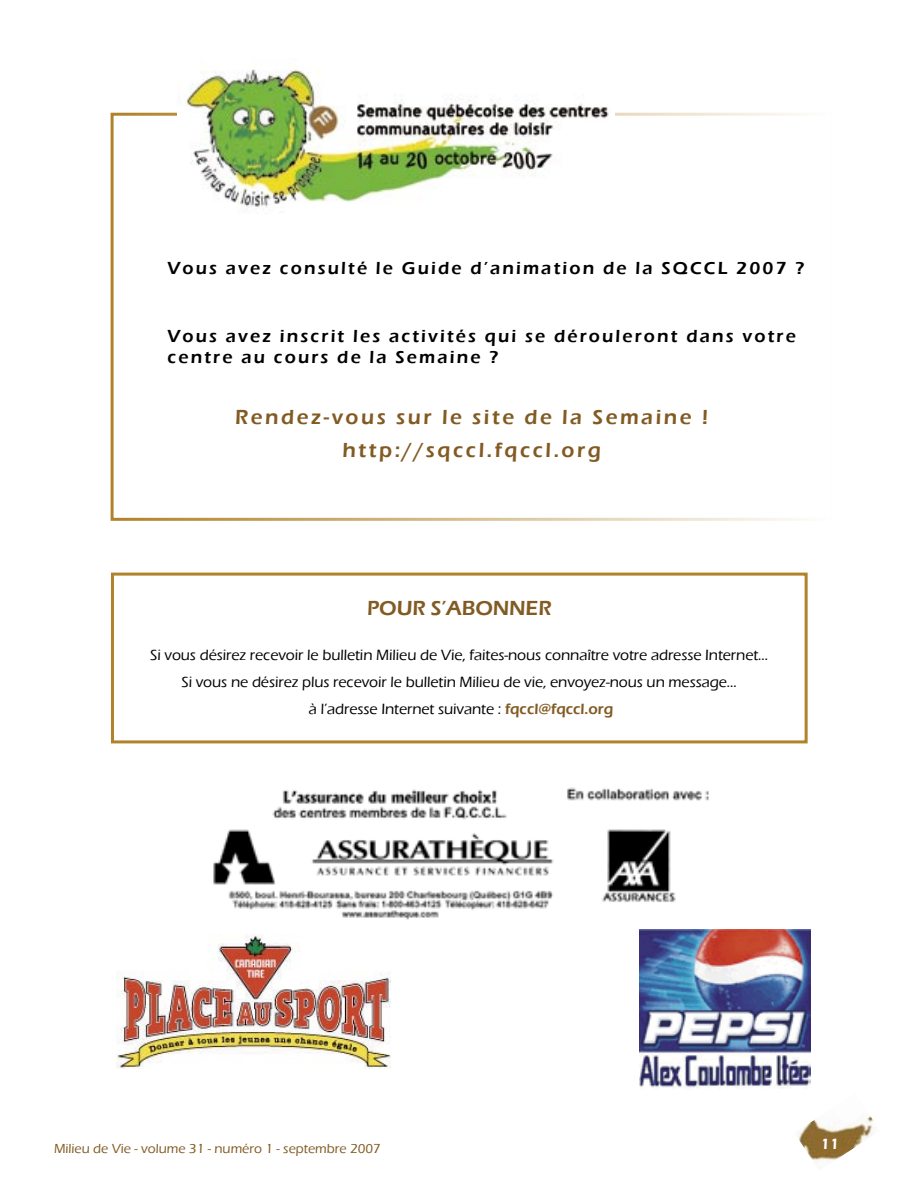
<style>
.page{position:relative;width:918px;height:1188px;background:#fff}
.page>*{position:absolute;margin:0;border:0;box-sizing:border-box;transform-origin:0 0}
.t1{font:600 21px/33.8px "Eras ITC";letter-spacing:.12em;color:#825b23;text-align:center}
.t2{font:600 21px "Eras ITC";letter-spacing:-.005em;color:#825b23}
.t3{font:600 18px/21.6px "Eras ITC";letter-spacing:.12em;color:#000}
.t4{font:500 15.3px/26.8px "Eras ITC";letter-spacing:-.005em;color:#000;text-align:center}
.t5{font:600 15.3px "Eras ITC";color:#fff}
.t6{font:500 13.5px "Eras ITC";color:#825b23}
.s1{font-weight:600;color:#825b23}
</style>
<div class="page">
<svg style="left:111px;top:573px;width:697px;height:170px"></svg>
<img style="left:213px;top:787px;width:496px;height:133px">
<img style="left:640px;top:930px;width:171px;height:160px">
<img style="left:117px;top:934px;width:274px;height:134px">
<svg style="left:111px;top:113px;width:690px;height:408px"></svg>
<img style="left:797px;top:1116px;width:77px;height:48px">
<img style="left:178px;top:58px;width:436px;height:160px">
<p class="t3" style="left:168px;top:257px;width:638px">Vous avez consulté le Guide d’animation de la SQCCL 2007 ?</p>
<p class="t3" style="left:168px;top:325px;width:630px">Vous avez inscrit les activités qui se dérouleront dans votre centre au cours de la Semaine ?</p>
<h1 class="t1" style="left:235px;top:400px;width:475px">Rendez-vous sur le site de la Semaine ! http://sqccl.fqccl.org</h1>
<h1 class="t2" style="left:367px;top:596px;width:186px">POUR S’ABONNER</h1>
<p class="t4" style="left:150px;top:642px;width:620px">Si vous désirez recevoir le bulletin Milieu de Vie, faites-nous connaître votre adresse Internet...<br>Si vous ne désirez plus recevoir le bulletin Milieu de vie, envoyez-nous un message...<br>à l’adresse Internet suivante : <span class="s1">fqccl@fqccl.org</span></p>
<p class="t6" style="left:54px;top:1141px;width:328px">Milieu de Vie - volume 31 - numéro 1 - septembre 2007</p>
<p class="t5" style="left:821px;top:1135px;width:20px">11</p>
</div>
